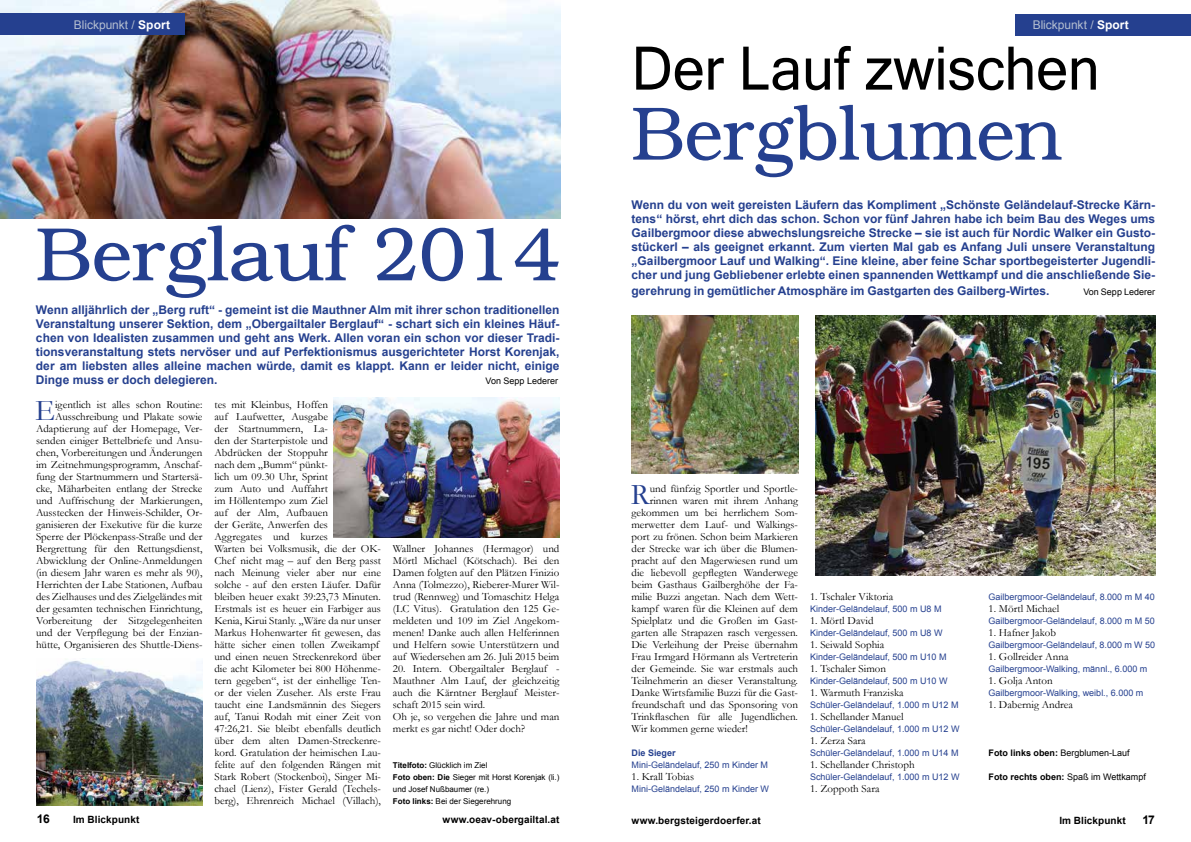
<style>
.page{position:relative;width:1191px;height:842px;background:#fff}
.page>*{position:absolute;margin:0;border:0;box-sizing:border-box;transform-origin:0 0}
.t1{font:300 76px "Brussels";color:#25408f}
.t2{font:300 76px "Brussels";color:#25408f;scale:.95 1}
.t3{font:60px "Microsoft Sans Serif";color:#000;scale:.95 1}
.t4{font:30.2px "Garamond";color:#25408f}
.t5{font:700 12px/14px "Arial";color:#25408f;text-align:justify}
.t6{font:12px "Arial";letter-spacing:-.005em;color:#b4bed0}
.t7{font:700 12px "Arial";color:#000}
.t8{font:11px/12px "Garamond";color:#000}
.t9{font:700 10px "Arial";letter-spacing:.01em;color:#000}
.t10{font:9px "Arial";color:#25408f}
.t11{font:9px "Arial";color:#000}
.t12{font:700 9px "Arial";color:#000}
.t13{font:700 9px "Arial";color:#25408f}
.t14{font:8px/12px "Arial";color:#000}
.s1{font-weight:700;color:#fff}
.s2{font-weight:700}
.s3{font-weight:400}
</style>
<div class="page">
<img style="left:1px;top:0;width:559px;height:219px">
<div style="left:0;top:13px;width:184px;height:22px;background:#25408f"></div>
<img style="left:334px;top:398px;width:225px;height:140px">
<img style="left:36px;top:660px;width:166px;height:146px">
<div style="left:1015px;top:14px;width:176px;height:22px;background:#25408f"></div>
<img style="left:815px;top:316px;width:340px;height:259px">
<img style="left:632px;top:316px;width:166px;height:157px">
<p class="t6" style="left:74px;top:16px;width:98px">Blickpunkt / <span class="s1">Sport</span></p>
<h1 class="t1" style="left:36px;top:207px;width:526px">Berglauf 2014</h1>
<p class="t5" style="left:36px;top:303px;width:525px">Wenn alljährlich der „Berg ruft“ - gemeint ist die Mauthner Alm mit ihrer schon traditionellen Veranstaltung unserer Sektion, dem „Obergailtaler Berglauf“ - schart sich ein kleines Häuf&shy;chen von Idealisten zusammen und geht ans Werk. Allen voran ein schon vor dieser Tradi&shy;tionsveranstaltung stets nervöser und auf Perfektionismus ausgerichteter Horst Korenjak, der am liebsten alles alleine machen würde, damit es klappt. Kann er leider nicht, einige Dinge muss er doch delegieren.</p>
<p class="t11" style="left:485px;top:375px;width:74px">Von Sepp Lederer</p>
<p class="t8" style="left:36px;top:398px;width:168px;text-align:right">igentlich ist alles schon Routine:<br>Ausschreibung und Plakate sowie Adaptierung auf der Homepage, Ver&shy;senden einiger Bettelbriefe und Ansu&shy;chen, Vorbereitungen und Änderungen im Zeitnehmungsprogramm, Anschaf&shy;fung der Startnummern und Startersä&shy;cke, Mäharbeiten entlang der Strecke und Auffrischung der Markierungen, Ausstecken der Hinweis-Schilder, Or&shy;ganisieren der Exekutive für die kurze Sperre der Plöckenpass-Straße und der Bergrettung für den Rettungsdienst, Abwicklung der Online-Anmeldungen (in diesem Jahr waren es mehr als 90), Herrichten der Labe Stationen, Aufbau des Zielhauses und des Zielgeländes mit der gesamten technischen Einrichtung, Vorbereitung der Sitzgelegenheiten und der Verpflegung bei der Enzian&shy;hütte, Organisieren des Shuttle-Diens-</p>
<p class="t8" style="left:214px;top:398px;width:168px">tes mit Kleinbus, Hoffen<br>auf Laufwetter, Ausgabe<br>der Startnummern, La-<br>den der Starterpistole und<br>Abdrücken der Stoppuhr<br>nach dem „Bumm“ pünkt-<br>lich um 09.30 Uhr, Sprint<br>zum Auto und Auffahrt<br>im Höllentempo zum Ziel<br>auf der Alm, Aufbauen<br>der Geräte, Anwerfen des<br>Aggregates und kurzes<br>Warten bei Volksmusik, die der OK-<br>Chef nicht mag – auf den Berg passt nach Meinung vieler aber nur eine solche - auf den ersten Läufer. Dafür bleiben heuer exakt 39:23,73 Minuten.<br>Erstmals ist es heuer ein Farbiger aus<br>Kenia, Kirui Stanly. „Wäre da nur unser<br>Markus Hohenwarter fit gewesen, das hätte sicher einen tollen Zweikampf und einen neuen Streckenrekord über die acht Kilometer bei 800 Höhenme&shy;tern gegeben“, ist der einhellige Ten&shy;or der vielen Zuseher. Als erste Frau taucht eine Landsmännin des Siegers auf, Tanui Rodah mit einer Zeit von<br>47:26,21. Sie bleibt ebenfalls deutlich über dem alten Damen-Streckenre&shy;kord. Gratulation der heimischen Lau&shy;felite auf den folgenden Rängen mit<br>Stark Robert (Stockenboi), Singer Mi&shy;chael (Lienz), Fister Gerald (Techels&shy;berg), Ehrenreich Michael (Villach),</p>
<h3 class="t4" style="left:35px;top:390px;width:21px">E</h3>
<p class="t8" style="left:393px;top:542px;width:168px;text-align:justify">Wallner Johannes (Hermagor) und Mörtl Michael (Kötschach). Bei den Damen folgten auf den Plätzen Finizio Anna (Tolmezzo), Rieberer-Murer Wil&shy;trud (Rennweg) und Tomaschitz Helga (LC Vitus). Gratulation den 125 Ge&shy;meldeten und 109 im Ziel Angekom&shy;menen! Danke auch allen Helferinnen und Helfern sowie Unterstützern und auf Wiedersehen am 26. Juli 2015 beim</p>
<p class="t8" style="left:393px;top:662px;width:168px">20. Intern. Obergailtaler Berglauf -<br>Mauthner Alm Lauf, der gleichzeitig auch die Kärntner Berglauf Meister&shy;schaft 2015 sein wird.<br>Oh je, so vergehen die Jahre und man merkt es gar nicht! Oder doch?</p>
<p class="t14" style="left:393px;top:759px;width:168px"><span class="s2">Titelfoto:</span> Glücklich im Ziel<br><span class="s2">Foto oben: Die</span> Sieger mit Horst Korenjak (li.) und Josef Nußbaumer (re.)<br><span class="s2">Foto links:</span> Bei der Siegerehrung</p>
<p class="t7" style="left:37px;top:810px;width:14px">16</p>
<p class="t9" style="left:73px;top:812px;width:68px">Im Blickpunkt</p>
<p class="t9" style="left:442px;top:812px;width:118px">www.oeav-obergailtal.at</p>
<p class="t6" style="left:1032px;top:17px;width:98px">Blickpunkt / <span class="s1">Sport</span></p>
<h2 class="t3" style="left:631px;top:29px;width:494px">Der Lauf zwischen</h2>
<h1 class="t2" style="left:631px;top:87px;width:454px">Bergblumen</h1>
<p class="t5" style="left:631px;top:198px;width:525px">Wenn du von weit gereisten Läufern das Kompliment „Schönste Geländelauf-Strecke Kärn&shy;tens“ hörst, ehrt dich das schon. Schon vor fünf Jahren habe ich beim Bau des Weges ums Gailbergmoor diese abwechslungsreiche Strecke – sie ist auch für Nordic Walker ein Gusto&shy;stückerl – als geeignet erkannt. Zum vierten Mal gab es Anfang Juli unsere Veranstaltung „Gailbergmoor Lauf und Walking“. Eine kleine, aber feine Schar sportbegeisterter Jugendli&shy;cher und jung Gebliebener erlebte einen spannenden Wettkampf und die anschließende Sie-</p>
<p class="t5" style="left:631px;top:284px;width:419px">gerehrung in gemütlicher Atmosphäre im Gastgarten des Gailberg-Wirtes.</p>
<p class="t11" style="left:1083px;top:286px;width:73px">Von Sepp Lederer</p>
<h3 class="t4" style="left:631px;top:474px;width:20px">R</h3>
<p class="t8" style="left:650px;top:482px;width:150px">und fünfzig Sportler und Sportle-</p>
<p class="t8" style="left:650px;top:494px;width:150px">rinnen waren mit ihrem Anhang</p>
<p class="t8" style="left:631px;top:506px;width:168px">gekommen um bei herrlichem Som-</p>
<p class="t8" style="left:631px;top:518px;width:168px">merwetter dem Lauf- und Walkings-</p>
<p class="t8" style="left:631px;top:530px;width:168px">port zu frönen. Schon beim Markieren</p>
<p class="t8" style="left:631px;top:542px;width:168px">der Strecke war ich über die Blumen-</p>
<p class="t8" style="left:631px;top:554px;width:168px">pracht auf den Magerwiesen rund um</p>
<p class="t8" style="left:631px;top:566px;width:168px">die liebevoll gepflegten Wanderwege</p>
<p class="t8" style="left:631px;top:578px;width:168px">beim Gasthaus Gailberghöhe der Fa-</p>
<p class="t8" style="left:631px;top:590px;width:168px">milie Buzzi angetan. Nach dem Wett-</p>
<p class="t8" style="left:631px;top:602px;width:168px">kampf waren für die Kleinen auf dem</p>
<p class="t8" style="left:631px;top:614px;width:168px">Spielplatz und die Großen im Gast-</p>
<p class="t8" style="left:631px;top:626px;width:168px">garten alle Strapazen rasch vergessen.</p>
<p class="t8" style="left:631px;top:638px;width:168px">Die Verleihung der Preise übernahm</p>
<p class="t8" style="left:631px;top:650px;width:168px">Frau Irmgard Hörmann als Vertreterin</p>
<p class="t8" style="left:631px;top:662px;width:168px">der Gemeinde. Sie war erstmals auch</p>
<p class="t8" style="left:631px;top:674px;width:168px">Teilnehmerin an dieser Veranstaltung.</p>
<p class="t8" style="left:631px;top:686px;width:168px">Danke Wirtsfamilie Buzzi für die Gast-</p>
<p class="t8" style="left:631px;top:698px;width:168px">freundschaft und das Sponsoring von</p>
<p class="t8" style="left:631px;top:710px;width:168px">Trinkflaschen für alle Jugendlichen.</p>
<p class="t8" style="left:631px;top:722px;width:118px">Wir kommen gerne wieder!</p>
<p class="t13" style="left:631px;top:747px;width:46px">Die Sieger</p>
<p class="t10" style="left:631px;top:759px;width:138px">Mini-Geländelauf, 250 m Kinder M</p>
<p class="t8" style="left:631px;top:770px;width:64px">1. Krall Tobias</p>
<p class="t10" style="left:631px;top:783px;width:139px">Mini-Geländelauf, 250 m Kinder W</p>
<p class="t9" style="left:631px;top:813px;width:131px">www.bergsteigerdoerfer.at</p>
<p class="t8" style="left:810px;top:590px;width:85px">1. Tschaler Viktoria</p>
<p class="t10" style="left:810px;top:603px;width:133px">Kinder-Geländelauf, 500 m U8 M</p>
<p class="t8" style="left:810px;top:614px;width:65px">1. Mörtl David</p>
<p class="t10" style="left:810px;top:627px;width:134px">Kinder-Geländelauf, 500 m U8 W</p>
<p class="t8" style="left:810px;top:638px;width:76px">1. Seiwald Sophia</p>
<p class="t10" style="left:810px;top:651px;width:138px">Kinder-Geländelauf, 500 m U10 M</p>
<p class="t8" style="left:810px;top:662px;width:78px">1. Tschaler Simon</p>
<p class="t10" style="left:810px;top:675px;width:139px">Kinder-Geländelauf, 500 m U10 W</p>
<p class="t8" style="left:810px;top:686px;width:95px">1. Warmuth Franziska</p>
<p class="t10" style="left:810px;top:699px;width:150px">Schüler-Geländelauf, 1.000 m U12 M</p>
<p class="t8" style="left:810px;top:710px;width:95px">1. Schellander Manuel</p>
<p class="t10" style="left:810px;top:723px;width:151px">Schüler-Geländelauf, 1.000 m U12 W</p>
<p class="t8" style="left:810px;top:734px;width:57px">1. Zerza Sara</p>
<p class="t10" style="left:810px;top:747px;width:150px">Schüler-Geländelauf, 1.000 m U14 M</p>
<p class="t8" style="left:810px;top:758px;width:106px">1. Schellander Christoph</p>
<p class="t10" style="left:810px;top:771px;width:151px">Schüler-Geländelauf, 1.000 m U12 W</p>
<p class="t8" style="left:810px;top:782px;width:71px">1. Zoppoth Sara</p>
<p class="t10" style="left:988px;top:591px;width:168px">Gailbergmoor-Geländelauf, 8.000 m M 40</p>
<p class="t8" style="left:988px;top:602px;width:72px">1. Mörtl Michael</p>
<p class="t10" style="left:988px;top:615px;width:168px">Gailbergmoor-Geländelauf, 8.000 m M 50</p>
<p class="t8" style="left:988px;top:626px;width:69px">1. Hafner Jakob</p>
<p class="t10" style="left:988px;top:639px;width:168px">Gailbergmoor-Geländelauf, 8.000 m W 50</p>
<p class="t8" style="left:988px;top:650px;width:81px">1. Gollreider Anna</p>
<p class="t10" style="left:988px;top:663px;width:160px">Gailbergmoor-Walking, männl., 6.000 m</p>
<p class="t8" style="left:988px;top:674px;width:66px">1. Golja Anton</p>
<p class="t10" style="left:988px;top:687px;width:156px">Gailbergmoor-Walking, weibl., 6.000 m</p>
<p class="t8" style="left:988px;top:698px;width:86px">1. Dabernig Andrea</p>
<p class="t11" style="left:988px;top:747px;width:143px"><span class="s2">Foto links oben:</span> Bergblumen-Lauf</p>
<p class="t12" style="left:988px;top:771px;width:159px">Foto rechts oben: <span class="s3">Spaß im Wettkampf</span></p>
<p class="t9" style="left:1059px;top:813px;width:68px">Im Blickpunkt</p>
<p class="t7" style="left:1142px;top:811px;width:14px">17</p>
</div>
